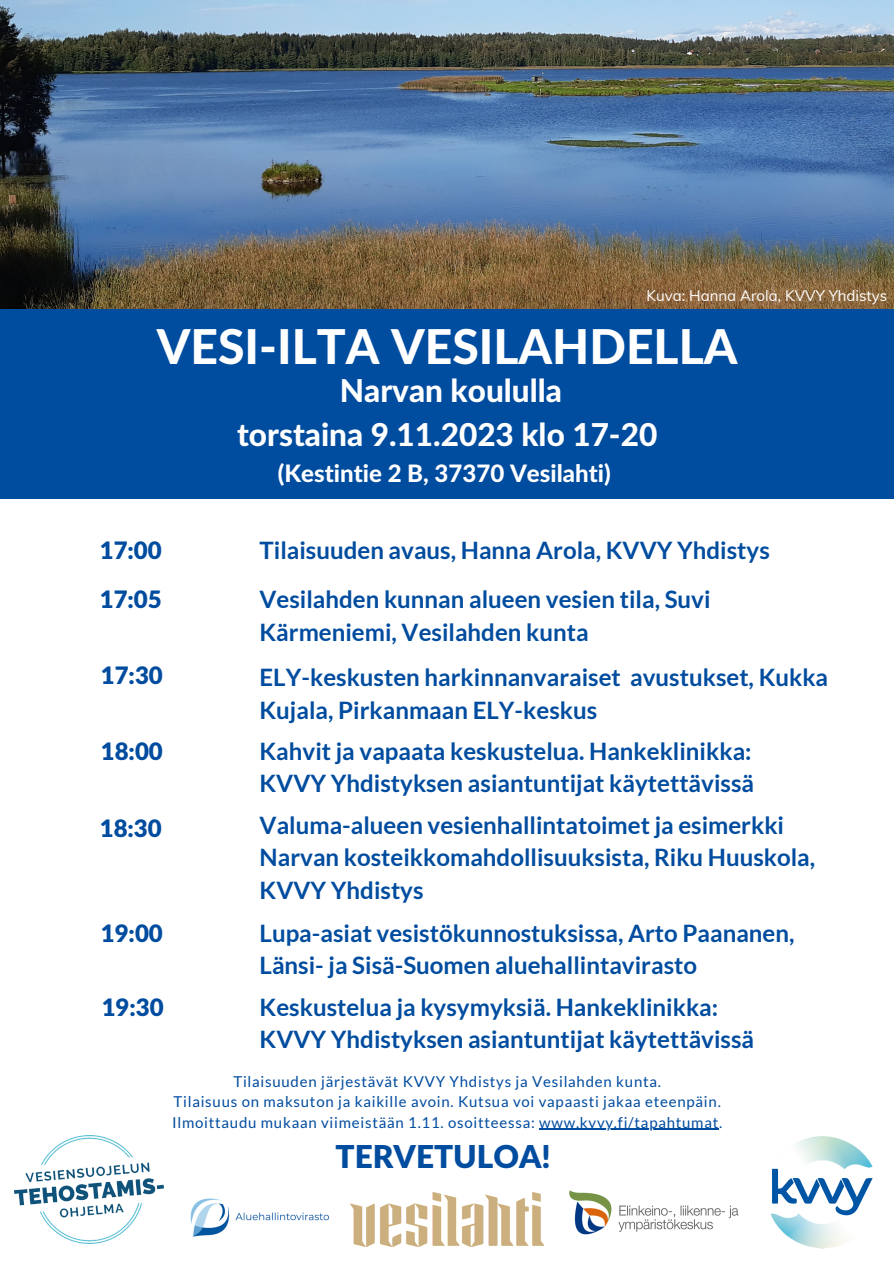
<style>
.page{position:relative;width:894px;height:1264px;background:#fff}
.page>*{position:absolute;margin:0;border:0;box-sizing:border-box;transform-origin:0 0}
.t1{font:800 48px "Lato Latin";color:#fff}
.t2{font:800 31.5px "Lato Latin";color:#fff}
.t3{font:900 31.5px "Lato Latin";color:#004c9f}
.t4{font:700 24px/32.7px "Lato";color:#004c9f}
.t5{font:900 24px "Lato Latin";color:#004c9f}
.t6{font:800 24px "Lato Latin";color:#fff}
.t7{font:15px "Lato";letter-spacing:.05em;color:#004c9f}
.t8{font:15px "Muli";color:#fff}
</style>
<div class="page">
<img style="left:0;top:0;width:893px;height:309px">
<div style="left:0;top:309px;width:893px;height:189px;background:#004c9f"></div>
<img style="left:770px;top:1136px;width:103px;height:112px">
<img style="left:15px;top:1135px;width:149px;height:108px">
<img style="left:350px;top:1192px;width:193px;height:54px">
<img style="left:190px;top:1198px;width:139px;height:39px">
<img style="left:569px;top:1190px;width:170px;height:45px">
<hr style="left:539px;top:1128px;width:180px;height:1px;background:#004c9f">
<p class="t8" style="left:646px;top:286px;width:242px">Kuva: Hanna Arola, KVVY Yhdistys</p>
<p class="t1" style="left:157px;top:325px;width:582px">VESI-ILTA VESILAHDELLA</p>
<p class="t2" style="left:340px;top:376px;width:224px">Narvan koululla</p>
<p class="t2" style="left:237px;top:420px;width:421px">torstaina 9.11.2023 klo 17-20</p>
<p class="t6" style="left:278px;top:462px;width:334px">(Kestintie 2 B, 37370 Vesilahti)</p>
<p class="t5" style="left:100px;top:539px;width:64px">17:00</p>
<p class="t4" style="left:259px;top:533px;width:511px">Tilaisuuden avaus, Hanna Arola, KVVY Yhdistys</p>
<p class="t5" style="left:100px;top:588px;width:64px">17:05</p>
<p class="t4" style="left:259px;top:582px;width:452px">Vesilahden kunnan alueen vesien tila, Suvi<br>Kärmeniemi, Vesilahden kunta</p>
<p class="t5" style="left:101px;top:664px;width:64px">17:30</p>
<p class="t4" style="left:259px;top:660px;width:570px">ELY-keskusten harkinnanvaraiset avustukset, Kukka<br>Kujala, Pirkanmaan ELY-keskus</p>
<p class="t5" style="left:101px;top:740px;width:64px">18:00</p>
<p class="t4" style="left:259px;top:734px;width:496px">Kahvit ja vapaata keskustelua. Hankeklinikka:<br>KVVY Yhdistyksen asiantuntijat käytettävissä</p>
<p class="t5" style="left:100px;top:818px;width:64px">18:30</p>
<p class="t4" style="left:259px;top:808px;width:557px">Valuma-alueen vesienhallintatoimet ja esimerkki<br>Narvan kosteikkomahdollisuuksista, Riku Huuskola,<br>KVVY Yhdistys</p>
<p class="t5" style="left:101px;top:922px;width:64px">19:00</p>
<p class="t5" style="left:102px;top:996px;width:64px">19:30</p>
<p class="t4" style="left:259px;top:915px;width:536px">Lupa-asiat vesistökunnostuksissa, Arto Paananen,<br>Länsi- ja Sisä-Suomen aluehallintavirasto</p>
<p class="t4" style="left:259px;top:989px;width:496px">Keskustelua ja kysymyksiä. Hankeklinikka:<br>KVVY Yhdistyksen asiantuntijat käytettävissä</p>
<p class="t7" style="left:233px;top:1072px;width:429px">Tilaisuuden järjestävät KVVY Yhdistys ja Vesilahden kunta.</p>
<p class="t7" style="left:173px;top:1092px;width:548px">Tilaisuus on maksuton ja kaikille avoin. Kutsua voi vapaasti jakaa eteenpäin.</p>
<p class="t7" style="left:172px;top:1112px;width:551px">Ilmoittaudu mukaan viimeistään 1.11. osoitteessa: www.kvvy.fi/tapahtumat.</p>
<p class="t3" style="left:335px;top:1143px;width:217px">TERVETULOA!</p>
</div>
